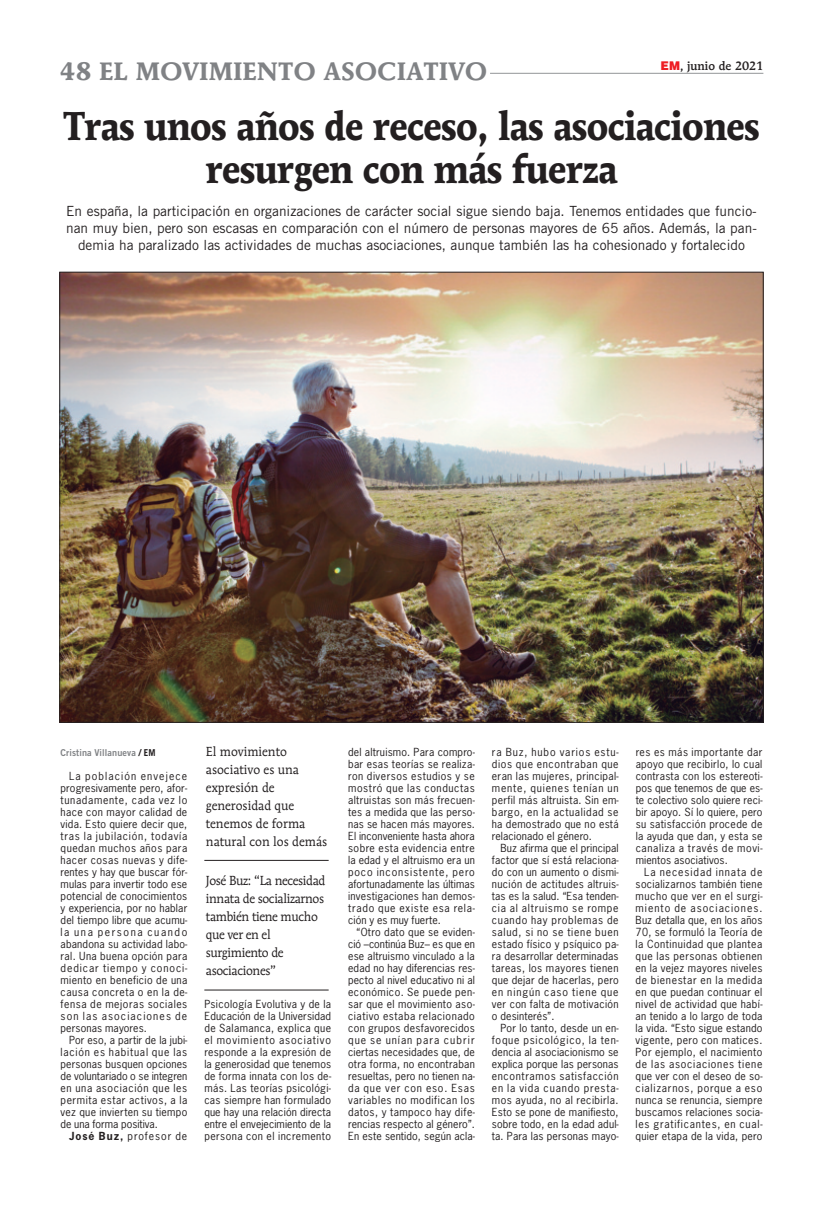
<style>
.page{position:relative;width:823px;height:1205px;background:#fff}
.page>*{position:absolute;margin:0;border:0;box-sizing:border-box;transform-origin:0 0}
.t1{font:700 40px/43px "Mendoza Roman";letter-spacing:-.03em;color:#231f20;text-align:center;scale:.91 1}
.t2{font:700 25px "Mendoza Roman";color:#808285}
.t3{font:14px/16.8px "Trade Gothic";color:#231f20;text-align:center}
.t4{font:13px/18px "Mendoza Roman";letter-spacing:-.025em;color:#231f20;scale:.95 1}
.t5{font:13px/18px "Mendoza Roman";color:#231f20;scale:.95 1}
.t6{font:500 12px "Mendoza Roman";color:#231f20}
.t7{font:10.5px/12px "News Gothic";letter-spacing:.025em;color:#231f20;text-align:justify}
.t8{font:10.5px "News Gothic";letter-spacing:.09em;color:#231f20}
.t9{font:9.5px "Trade Gothic Bold Two";letter-spacing:.01em;color:#808285;scale:.96 1}
.s1{font-family:"Helvetica";font-weight:900;color:#ee1d23}
.s2{font-family:"Trade Gothic";font-weight:700;color:#231f20}
.s3{font-weight:700}
</style>
<div class="page">
<img style="left:62px;top:274px;width:699px;height:446px">
<hr style="left:204px;top:989px;width:124px;height:1px;background:#231f20">
<hr style="left:204px;top:860px;width:124px;height:1px;background:#231f20">
<hr style="left:489px;top:73px;width:274px;height:1px;background:#939598">
<h2 class="t2" style="left:60px;top:56px;width:428px">48 EL MOVIMIENTO ASOCIATIVO</h2>
<p class="t6" style="left:660px;top:58px;width:104px"><span class="s1">EM</span>, junio de 2021</p>
<h1 class="t1" style="left:63px;top:104px;width:767px">Tras unos años de receso, las asociaciones resurgen con más fuerza</h1>
<p class="t3" style="left:66px;top:203px;width:691px">En españa, la participación en organizaciones de carácter social sigue siendo baja. Tenemos entidades que funcio&shy;nan muy bien, pero son escasas en comparación con el número de personas mayores de 65 años. Además, la pan&shy;demia ha paralizado las actividades de muchas asociaciones, aunque también las ha cohesionado y fortalecido</p>
<p class="t9" style="left:61px;top:747px;width:100px">Cristina Villanueva <span class="s2">/ EM</span></p>
<p class="t7" style="left:61px;top:770px;width:128px;text-indent:9px">La población envejece progresivamente pero, afor&shy;tunadamente, cada vez lo hace con mayor calidad de vida. Esto quiere decir que, tras la jubilación, todavía quedan muchos años para hacer cosas nuevas y dife&shy;rentes y hay que buscar fór&shy;mulas para invertir todo ese potencial de conocimientos y experiencia, por no hablar del tiempo libre que acumu&shy;la una persona cuando abandona su actividad labo&shy;ral. Una buena opción para dedicar tiempo y conoci&shy;miento en beneficio de una causa concreta o en la de&shy;fensa de mejoras sociales son las asociaciones de personas mayores.</p>
<p class="t7" style="left:61px;top:1034px;width:128px;text-indent:9px">Por eso, a partir de la jubi&shy;lación es habitual que las personas busquen opciones de voluntariado o se integren en una asociación que les permita estar activos, a la vez que invierten su tiempo de una forma positiva.</p>
<p class="t8" style="left:69px;top:1129px;width:120px"><span class="s3">José Buz,</span> profesor de</p>
<p class="t5" style="left:206px;top:742px;width:129px">El movimiento asociativo es una expresión de generosidad que tenemos de forma natural con los demás</p>
<p class="t4" style="left:206px;top:872px;width:127px">José Buz: “La necesidad innata de socializarnos también tiene mucho que ver en el surgimiento de asociaciones”</p>
<p class="t7" style="left:204px;top:998px;width:128px">Psicología Evolutiva y de la Educación de la Universidad de Salamanca, explica que el movimiento asociativo responde a la expresión de la generosidad que tenemos de forma innata con los de&shy;más. Las teorías psicológi&shy;cas siempre han formulado que hay una relación directa entre el envejecimiento de la persona con el incremento</p>
<p class="t7" style="left:348px;top:746px;width:128px">del altruismo. Para compro&shy;bar esas teorías se realiza&shy;ron diversos estudios y se mostró que las conductas altruistas son más frecuen&shy;tes a medida que las perso&shy;nas se hacen más mayores.<br>El inconveniente hasta ahora sobre esta evidencia entre la edad y el altruismo era un poco inconsistente, pero afortunadamente las últimas investigaciones han demos&shy;trado que existe esa rela&shy;ción y es muy fuerte.</p>
<p class="t7" style="left:348px;top:926px;width:128px;text-indent:9px">“Otro dato que se eviden&shy;ció –continúa Buz– es que en ese altruismo vinculado a la edad no hay diferencias res&shy;pecto al nivel educativo ni al económico. Se puede pen&shy;sar que el movimiento aso&shy;ciativo estaba relacionado con grupos desfavorecidos que se unían para cubrir ciertas necesidades que, de otra forma, no encontraban resueltas, pero no tienen na&shy;da que ver con eso. Esas variables no modifican los datos, y tampoco hay dife&shy;rencias respecto al género”.<br>En este sentido, según acla-</p>
<p class="t7" style="left:491px;top:746px;width:128px">ra Buz, hubo varios estu&shy;dios que encontraban que eran las mujeres, principal&shy;mente, quienes tenían un perfil más altruista. Sin em&shy;bargo, en la actualidad se ha demostrado que no está relacionado el género.</p>
<p class="t7" style="left:491px;top:842px;width:128px;text-indent:9px">Buz afirma que el principal factor que sí está relaciona&shy;do con un aumento o dismi&shy;nución de actitudes altruis&shy;tas es la salud. “Esa tenden&shy;cia al altruismo se rompe cuando hay problemas de salud, si no se tiene buen estado físico y psíquico pa&shy;ra desarrollar determinadas tareas, los mayores tienen que dejar de hacerlas, pero en ningún caso tiene que ver con falta de motivación o desinterés”.</p>
<p class="t7" style="left:491px;top:1022px;width:128px;text-indent:9px">Por lo tanto, desde un en&shy;foque psicológico, la ten&shy;dencia al asociacionismo se explica porque las personas encontramos satisfacción en la vida cuando presta&shy;mos ayuda, no al recibirla.<br>Esto se pone de manifiesto, sobre todo, en la edad adul&shy;ta. Para las personas mayo-</p>
<p class="t7" style="left:635px;top:746px;width:128px">res es más importante dar apoyo que recibirlo, lo cual contrasta con los estereoti&shy;pos que tenemos de que es&shy;te colectivo solo quiere reci&shy;bir apoyo. Sí lo quiere, pero su satisfacción procede de la ayuda que dan, y esta se canaliza a través de movi&shy;mientos asociativos.</p>
<p class="t7" style="left:635px;top:866px;width:128px;text-indent:9px">La necesidad innata de socializarnos también tiene mucho que ver en el surgi&shy;miento de asociaciones.<br>Buz detalla que, en los años 70, se formuló la Teoría de la Continuidad que plantea que las personas obtienen en la vejez mayores niveles de bienestar en la medida en que puedan continuar el nivel de actividad que habí&shy;an tenido a lo largo de toda la vida. “Esto sigue estando vigente, pero con matices.<br>Por ejemplo, el nacimiento de las asociaciones tiene que ver con el deseo de so&shy;cializarnos, porque a eso nunca se renuncia, siempre buscamos relaciones socia&shy;les gratificantes, en cual&shy;quier etapa de la vida, pero</p>
</div>
